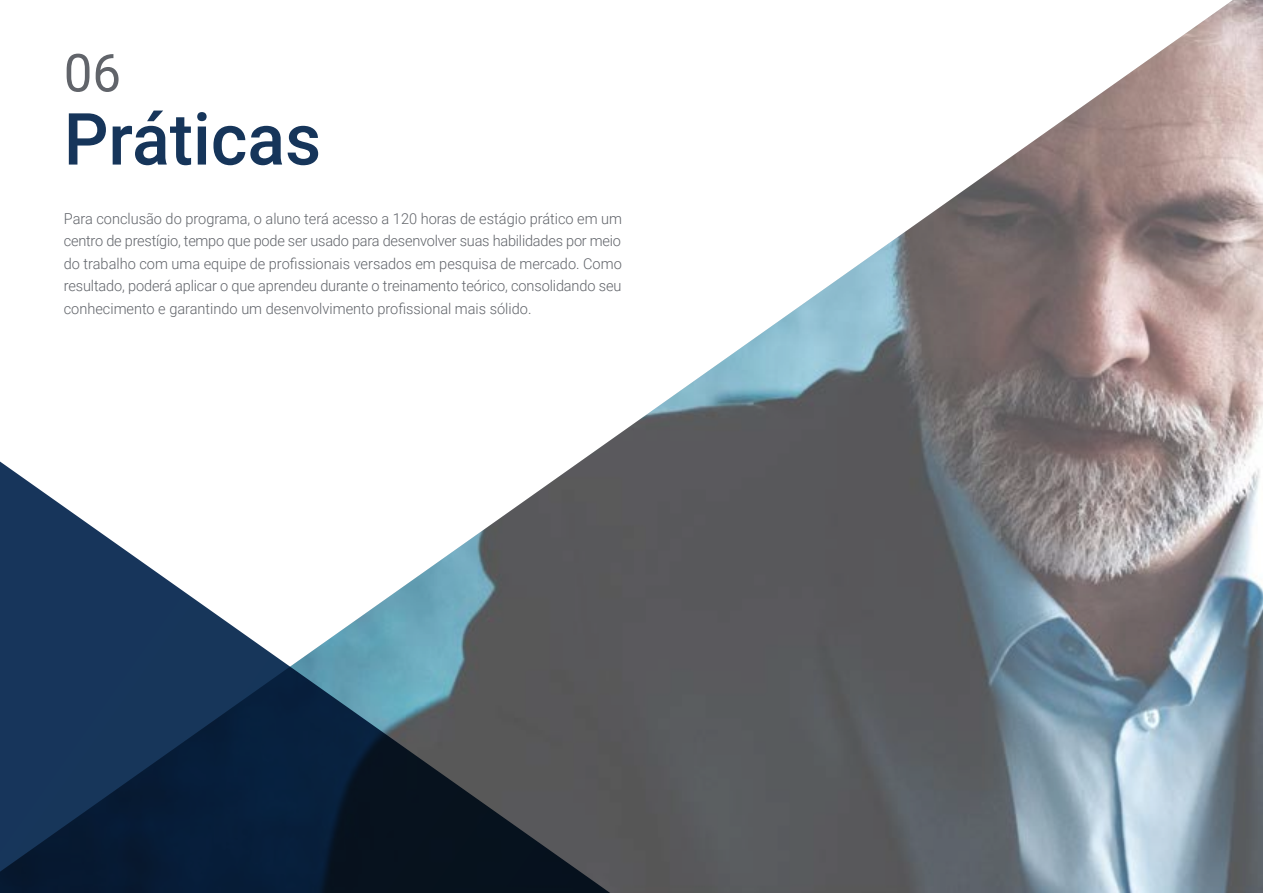
<style>
.page{position:relative;width:1263px;height:893px;background:#fff}
.page>*{position:absolute;margin:0;border:0;box-sizing:border-box;transform-origin:0 0}
.t1{font:500 72px "Roboto";color:#16355a}
.t2{font:52.5px "Roboto";color:#61646a}
.t3{font:300 15px/22.5px "Roboto";color:#61646a;text-align:justify}
</style>
<div class="page">
<img style="left:602px;top:0;width:661px;height:893px">
<svg style="left:0;top:446px;width:640px;height:447px"></svg>
<h2 class="t2" style="left:64px;top:36px;width:59px">06</h2>
<h1 class="t1" style="left:64px;top:89px;width:259px">Práticas</h1>
<p class="t3" style="left:64px;top:207px;width:560px">Para conclusão do programa, o aluno terá acesso a 120 horas de estágio prático em um centro de prestígio, tempo que pode ser usado para desenvolver suas habilidades por meio do trabalho com uma equipe de profissionais versados em pesquisa de mercado. Como resultado, poderá aplicar o que aprendeu durante o treinamento teórico, consolidando seu conhecimento e garantindo um desenvolvimento profissional mais sólido.</p>
</div>
